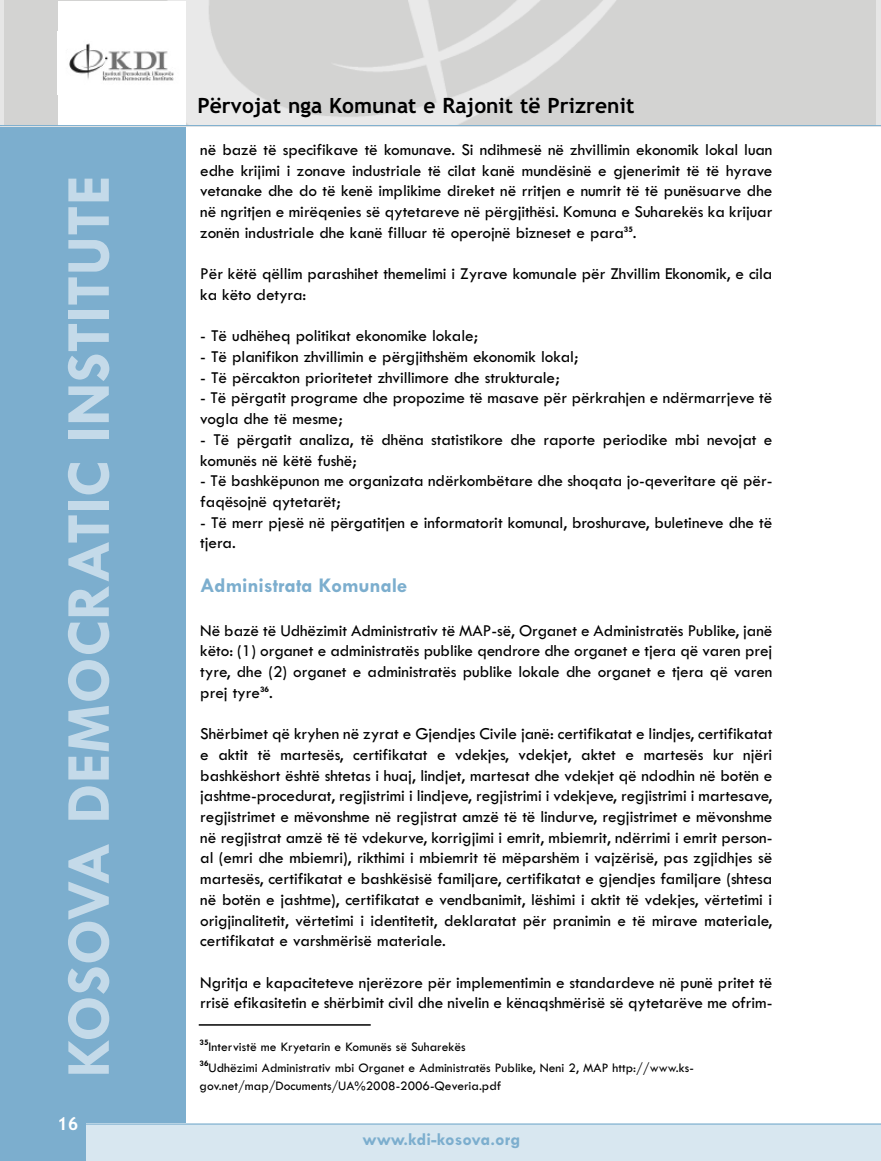
<style>
.page{position:relative;width:881px;height:1161px;background:#fff}
.page>*{position:absolute;margin:0;border:0;box-sizing:border-box;transform-origin:0 0}
.t1{font:700 63px "Tw Cen";color:#c4dae9}
.t2{font:700 21px "Trebuchet MS";color:#000}
.t3{font:700 21px "Tw Cen";letter-spacing:-.005em;color:#7caece}
.t4{font:700 18px "Tw Cen";color:#7caece}
.t5{font:700 18px "Trebuchet MS";color:#fff}
.t6{font:17.25px/20.7px "Tw Cen";letter-spacing:-.005em;color:#000}
.t7{font:13.5px/20.7px "Tw Cen";color:#000}
</style>
<div class="page">
<div style="left:0;top:127px;width:186px;height:999px;background:#7caece"></div>
<img style="left:5px;top:0;width:870px;height:125px">
<hr style="left:0;top:0;width:1px;height:126px;background:#ccc">
<div style="left:58px;top:1px;width:127px;height:124px;background:#fff"></div>
<img style="left:69px;top:43px;width:105px;height:38px">
<hr style="left:0;top:125px;width:880px;height:1px;background:#7caece">
<hr style="left:0;top:1089px;width:2px;height:72px;background:#7caece">
<div style="left:2px;top:1124px;width:878px;height:37px;background:#d8e7f0"></div>
<hr style="left:2px;top:1124px;width:878px;height:1px;background:#7caece">
<div style="left:2px;top:1089px;width:84px;height:72px;background:#7caece"></div>
<hr style="left:199px;top:1024px;width:171px;height:1px;background:#000">
<h1 class="t1" style="left:50px;top:1078px;width:904px;rotate:-90deg">KOSOVA DEMOCRATIC INSTITUTE</h1>
<p class="t5" style="left:57px;top:1113px;width:23px">16</p>
<p class="t2" style="left:197px;top:93px;width:438px">Përvojat nga Komunat e Rajonit të Prizrenit</p>
<p class="t6" style="left:200px;top:139px;width:573px;text-align:justify">në bazë të specifikave të komunave. Si ndihmesë në zhvillimin ekonomik lokal luan edhe krijimi i zonave industriale të cilat kanë mundësinë e gjenerimit të të hyrave vetanake dhe do të kenë implikime direket në rritjen e numrit të të punësuarve dhe në ngritjen e mirëqenies së qytetareve në përgjithësi. Komuna e Suharekës ka krijuar zonën industriale dhe kanë filluar të operojnë bizneset e para<sup>35</sup>.</p>
<p class="t6" style="left:200px;top:263px;width:573px">Për këtë qëllim parashihet themelimi i Zyrave komunale për Zhvillim Ekonomik, e cila ka këto detyra:</p>
<p class="t6" style="left:200px;top:325px;width:279px">- Të udhëheq politikat ekonomike lokale;</p>
<p class="t6" style="left:200px;top:346px;width:379px">- Të planifikon zhvillimin e përgjithshëm ekonomik lokal;</p>
<p class="t6" style="left:200px;top:366px;width:361px">- Të përcakton prioritetet zhvillimore dhe strukturale;</p>
<p class="t6" style="left:200px;top:387px;width:573px">- Të përgatit programe dhe propozime të masave për përkrahjen e ndërmarrjeve të vogla dhe të mesme;</p>
<p class="t6" style="left:200px;top:428px;width:573px">- Të përgatit analiza, të dhëna statistikore dhe raporte periodike mbi nevojat e komunës në këtë fushë;</p>
<p class="t6" style="left:200px;top:470px;width:573px">- Të bashkëpunon me organizata ndërkombëtare dhe shoqata jo-qeveritare që për&shy;faqësojnë qytetarët;</p>
<p class="t6" style="left:200px;top:511px;width:573px">- Të merr pjesë në përgatitjen e informatorit komunal, broshurave, buletineve dhe të tjera.</p>
<p class="t3" style="left:200px;top:573px;width:208px">Administrata Komunale</p>
<p class="t6" style="left:200px;top:619px;width:573px;text-align:justify">Në bazë të Udhëzimit Administrativ të MAP-së, Organet e Administratës Publike, janë këto: (1) organet e administratës publike qendrore dhe organet e tjera që varen prej tyre, dhe (2) organet e administratës publike lokale dhe organet e tjera që varen prej tyre<sup>36</sup>.</p>
<p class="t6" style="left:200px;top:723px;width:573px;text-align:justify">Shërbimet që kryhen në zyrat e Gjendjes Civile janë: certifikatat e lindjes, certifikatat e aktit të martesës, certifikatat e vdekjes, vdekjet, aktet e martesës kur njëri bashkëshort është shtetas i huaj, lindjet, martesat dhe vdekjet që ndodhin në botën e jashtme-procedurat, regjistrimi i lindjeve, regjistrimi i vdekjeve, regjistrimi i martesave, regjistrimet e mëvonshme në regjistrat amzë të të lindurve, regjistrimet e mëvonshme në regjistrat amzë të të vdekurve, korrigjimi i emrit, mbiemrit, ndërrimi i emrit person&shy;al (emri dhe mbiemri), rikthimi i mbiemrit të mëparshëm i vajzërisë, pas zgjidhjes së martesës, certifikatat e bashkësisë familjare, certifikatat e gjendjes familjare (shtesa në botën e jashtme), certifikatat e vendbanimit, lëshimi i aktit të vdekjes, vërtetimi i origjinalitetit, vërtetimi i identitetit, deklaratat për pranimin e të mirave materiale, certifikatat e varshmërisë materiale.</p>
<p class="t6" style="left:200px;top:971px;width:573px">Ngritja e kapaciteteve njerëzore për implementimin e standardeve në punë pritet të rrisë efikasitetin e shërbimit civil dhe nivelin e kënaqshmërisë së qytetarëve me ofrim-</p>
<p class="t7" style="left:199px;top:1036px;width:495px"><sup>35</sup>Intervistë me Kryetarin e Komunës së Suharekës<br><sup>36</sup>Udhëzimi Administrativ mbi Organet e Administratës Publike, Neni 2, MAP http://www.ks-</p>
<p class="t7" style="left:199px;top:1075px;width:303px">gov.net/map/Documents/UA%2008-2006-Qeveria.pdf</p>
<p class="t4" style="left:362px;top:1128px;width:159px">www.kdi-kosova.org</p>
</div>
